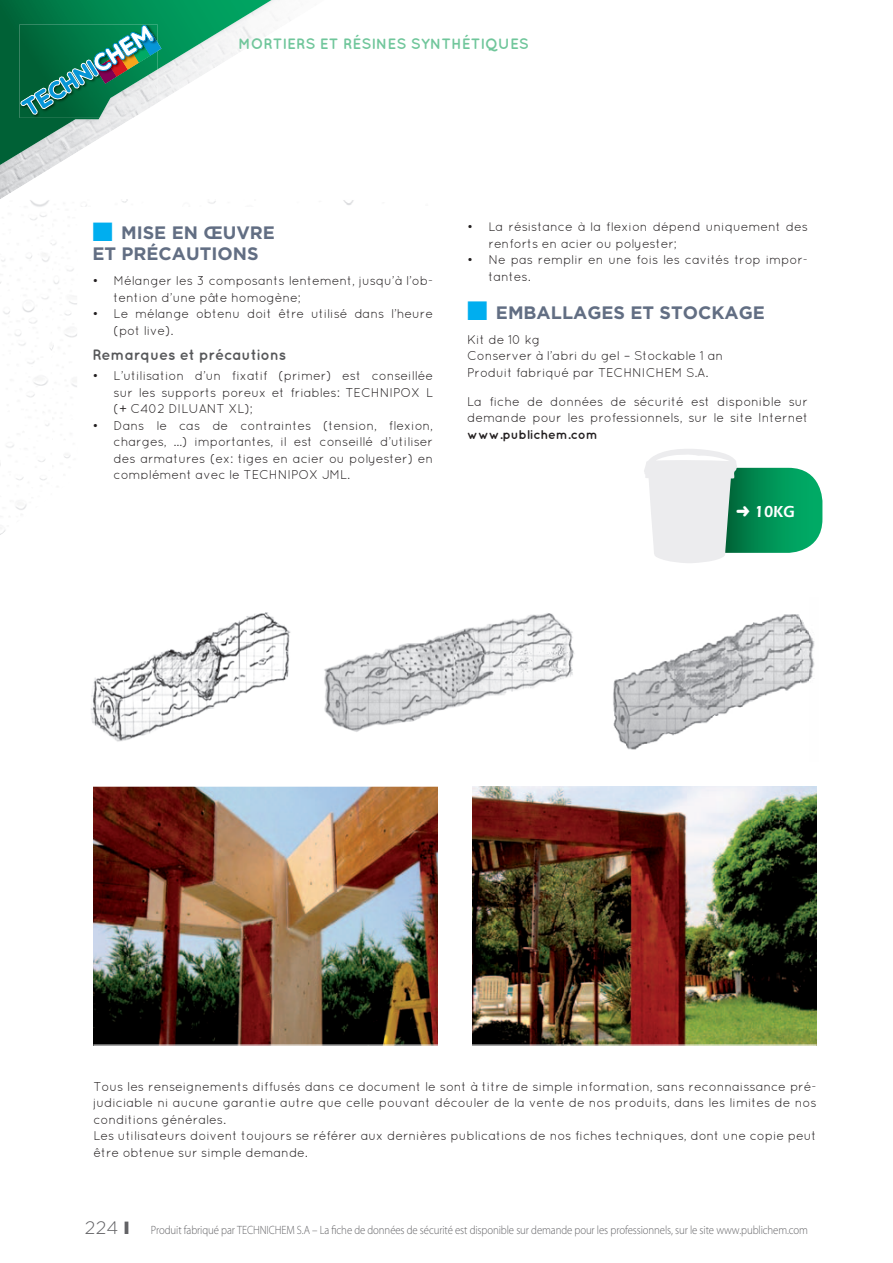
<style>
.page{position:relative;width:893px;height:1263px;background:#fff}
.page>*{position:absolute;margin:0;border:0;box-sizing:border-box;transform-origin:0 0}
.t1{font:700 18px/21px "Gotham";color:#626e83}
.t2{font:600 16.5px "Itc Eras";color:#fff;scale:.91 1}
.t3{font:700 15px "Quicksand";color:#70c69b}
.t4{font:700 15px "Quicksand";letter-spacing:-.01em;color:#57585a}
.t5{font:12.75px/16.5px "Quicksand";letter-spacing:-.01em;color:#231f20}
.t6{font:700 12.75px "Quicksand";letter-spacing:-.01em;color:#231f20}
.t7{font:300 12px "Myriad Pro";letter-spacing:-.01em;color:#636366;scale:.9 1}
.s1{color:#00aeef}
.s2{font-family:"Gotham Rounded";font-size:18px}
</style>
<div class="page">
<img style="left:343px;top:200px;width:11px;height:5px">
<img style="left:0;top:201px;width:52px;height:334px">
<img style="left:52px;top:345px;width:25px;height:113px">
<svg style="left:0;top:0;width:291px;height:196px"></svg>
<img style="left:20px;top:24px;width:137px;height:94px">
<svg style="left:21px;top:23px;width:140px;height:92px"></svg>
<img style="left:93px;top:787px;width:345px;height:258px">
<img style="left:472px;top:786px;width:344px;height:259px">
<img style="left:91px;top:612px;width:200px;height:130px">
<img style="left:324px;top:613px;width:251px;height:119px">
<img style="left:613px;top:614px;width:202px;height:136px">
<svg style="left:644px;top:449px;width:178px;height:114px"></svg>
<p class="t3" style="left:238px;top:39px;width:292px">MORTIERS ET RÉSINES SYNTHÉTIQUES</p>
<h1 class="t1" style="left:92px;top:223px;width:184px"><span class="s1">■</span> MISE EN ŒUVRE<br>ET PRÉCAUTIONS</h1>
<p class="t5" style="left:114px;top:274px;width:321px;text-indent:-21px">• Mélanger les 3 composants lentement, jusqu’à l’ob&shy;tention d’une pâte homogène;</p>
<p class="t5" style="left:114px;top:307px;width:321px;text-indent:-21px">• Le mélange obtenu doit être utilisé dans l’heure (pot live).</p>
<p class="t4" style="left:92px;top:349px;width:195px">Remarques et précautions</p>
<p class="t5" style="left:114px;top:369px;width:321px;text-align:justify;text-indent:-21px">• L’utilisation d’un fixatif (primer) est conseillée sur les supports poreux et friables: TECHNIPOX L (+ C402 DILUANT XL);</p>
<p class="t5" style="left:114px;top:419px;width:321px;text-align:justify;text-indent:-21px">• Dans le cas de contraintes (tension, flexion, charges, …) importantes, il est conseillé d’utiliser des armatures (ex: tiges en acier ou polyester) en complément avec le TECHNIPOX JML.</p>
<p class="t5" style="left:488px;top:220px;width:321px;text-indent:-21px">• La résistance à la flexion dépend uniquement des renforts en acier ou polyester;</p>
<p class="t5" style="left:488px;top:253px;width:321px;text-indent:-21px">• Ne pas remplir en une fois les cavités trop impor&shy;tantes.</p>
<h1 class="t1" style="left:467px;top:303px;width:299px"><span class="s1">■</span> EMBALLAGES ET STOCKAGE</h1>
<p class="t5" style="left:467px;top:332px;width:257px">Kit de 10 kg<br>Conserver à l’abri du gel – Stockable 1 an<br>Produit fabriqué par TECHNICHEM S.A.</p>
<p class="t5" style="left:467px;top:395px;width:342px">La fiche de données de sécurité est disponible sur demande pour les professionnels, sur le site Internet</p>
<p class="t6" style="left:467px;top:430px;width:132px">www.publichem.com</p>
<p class="t2" style="left:736px;top:505px;width:66px">➜ 10KG</p>
<p class="t5" style="left:93px;top:1079px;width:724px">Tous les renseignements diffusés dans ce document le sont à titre de simple information, sans reconnaissance pré&shy;judiciable ni aucune garantie autre que celle pouvant découler de la vente de nos produits, dans les limites de nos conditions générales.<br>Les utilisateurs doivent toujours se référer aux dernières publications de nos fiches techniques, dont une copie peut être obtenue sur simple demande.</p>
<p class="t7" style="left:85px;top:1225px;width:805px"><span class="s2">224</span> ❙ Produit fabriqué par TECHNICHEM S.A – La fiche de données de sécurité est disponible sur demande pour les professionnels, sur le site www.publichem.com</p>
</div>
